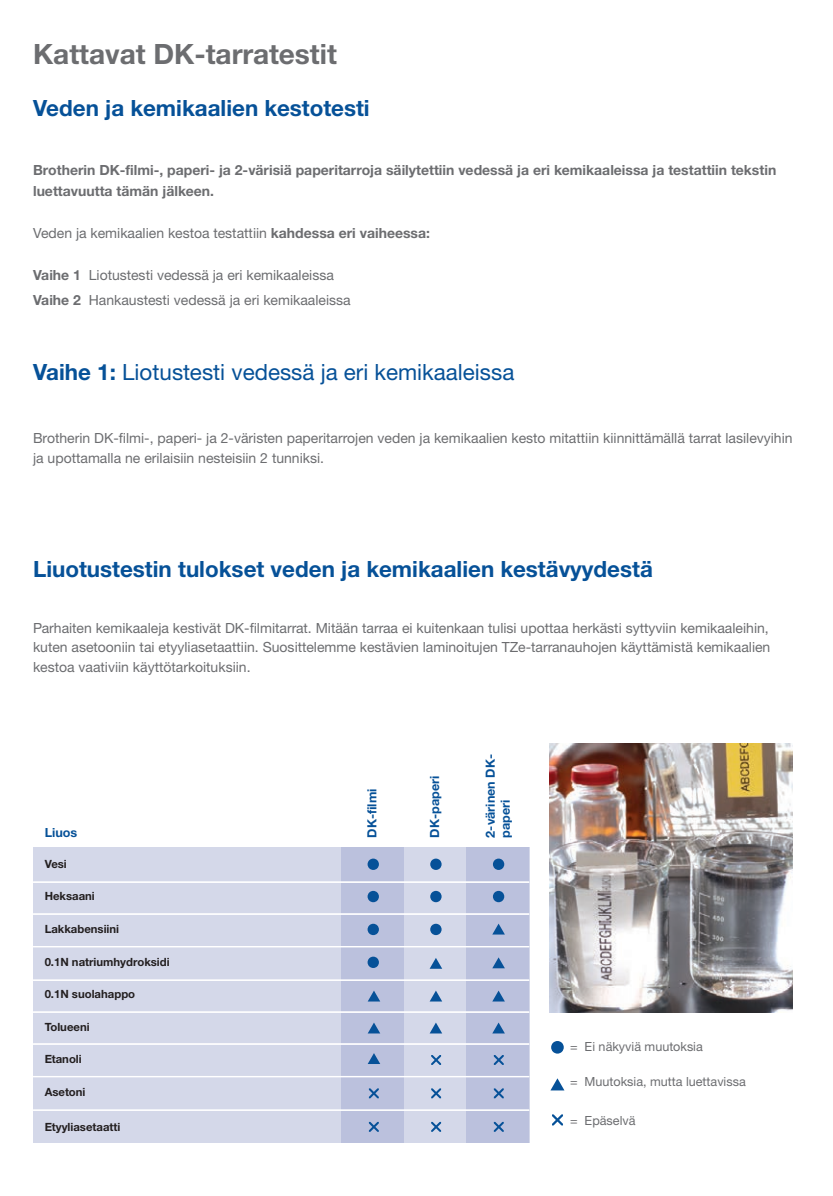
<style>
.page{position:relative;width:833px;height:1196px;background:#fff}
.page>*{position:absolute;margin:0;border:0;box-sizing:border-box;transform-origin:0 0}
.t1{font:700 28px "Helvetica Neue LTW1 G";color:#6c6d70}
.t2{font:700 22.4px "Helvetica Neue LTW1 G";color:#065198}
.t3{font:22.4px "Helvetica Neue LTW1 G";color:#065198}
.t4{font:14px/19.6px "Helvetica Neue LTW1 G";color:#6c6d70}
.t5{font:700 14px/21px "Helvetica Neue LTW1 G";color:#6c6d70}
.t6{font:12.6px "Helvetica Neue LTW1 G";color:#6c6d70}
.t7{font:700 12.6px "Helvetica Neue LTW1 G";color:#065198}
.t8{font:700 11.4px "Helvetica Neue LTW1 G";color:#231f20}
.s1{font-weight:700}
</style>
<div class="page">
<div style="left:33px;top:848px;width:496px;height:295px;background:#d4d8e9"></div>
<div style="left:341px;top:848px;width:63px;height:295px;background:#bbc1dd"></div>
<div style="left:466px;top:848px;width:63px;height:295px;background:#bbc1dd"></div>
<img style="left:549px;top:743px;width:244px;height:270px">
<svg style="left:551px;top:1041px;width:13px;height:13px"></svg>
<svg style="left:550px;top:1078px;width:14px;height:12px"></svg>
<svg style="left:552px;top:1114px;width:11px;height:11px"></svg>
<svg style="left:368px;top:859px;width:11px;height:11px"></svg>
<svg style="left:430px;top:859px;width:12px;height:11px"></svg>
<svg style="left:493px;top:859px;width:11px;height:11px"></svg>
<svg style="left:368px;top:891px;width:11px;height:11px"></svg>
<svg style="left:430px;top:891px;width:12px;height:11px"></svg>
<svg style="left:493px;top:891px;width:11px;height:11px"></svg>
<svg style="left:368px;top:924px;width:11px;height:11px"></svg>
<svg style="left:430px;top:924px;width:12px;height:11px"></svg>
<svg style="left:368px;top:957px;width:11px;height:11px"></svg>
<svg style="left:368px;top:991px;width:12px;height:10px"></svg>
<svg style="left:430px;top:991px;width:12px;height:10px"></svg>
<svg style="left:492px;top:991px;width:13px;height:10px"></svg>
<svg style="left:368px;top:1022px;width:12px;height:11px"></svg>
<svg style="left:430px;top:1022px;width:12px;height:11px"></svg>
<svg style="left:492px;top:1022px;width:13px;height:11px"></svg>
<svg style="left:368px;top:1053px;width:12px;height:11px"></svg>
<svg style="left:369px;top:1088px;width:10px;height:10px"></svg>
<svg style="left:431px;top:1088px;width:10px;height:10px"></svg>
<svg style="left:494px;top:1088px;width:10px;height:10px"></svg>
<svg style="left:369px;top:1122px;width:10px;height:10px"></svg>
<svg style="left:431px;top:1122px;width:10px;height:10px"></svg>
<svg style="left:494px;top:1122px;width:10px;height:10px"></svg>
<svg style="left:492px;top:924px;width:13px;height:10px"></svg>
<svg style="left:492px;top:957px;width:13px;height:11px"></svg>
<svg style="left:494px;top:1055px;width:10px;height:10px"></svg>
<svg style="left:430px;top:958px;width:12px;height:11px"></svg>
<svg style="left:431px;top:1055px;width:10px;height:10px"></svg>
<hr style="left:33px;top:881px;width:496px;height:2px;background:#fff">
<hr style="left:33px;top:913px;width:496px;height:2px;background:#fff">
<hr style="left:33px;top:980px;width:496px;height:1px;background:#fff">
<hr style="left:33px;top:1011px;width:496px;height:2px;background:#fff">
<hr style="left:33px;top:946px;width:496px;height:1px;background:#fff">
<hr style="left:33px;top:1043px;width:496px;height:2px;background:#fff">
<hr style="left:33px;top:1110px;width:496px;height:1px;background:#fff">
<hr style="left:33px;top:1076px;width:496px;height:1px;background:#fff">
<h1 class="t1" style="left:33px;top:37px;width:305px">Kattavat DK-tarratestit</h1>
<h2 class="t2" style="left:33px;top:94px;width:338px">Veden ja kemikaalien kestotesti</h2>
<p class="t5" style="left:33px;top:160px;width:745px">Brotherin DK-filmi-, paperi ja- 2-värisiä paperitarroja säilytettiin vedessä ja eri kemikaaleissa ja testattiin tekstin luettavuutta tämän jälkeen.</p>
<p class="t4" style="left:33px;top:224px;width:398px">Veden ja kemikaalien kestoa testattiin <span class="s1">kahdessa eri vaiheessa:</span></p>
<p class="t4" style="left:89px;top:266px;width:247px">Liotustesti vedessä ja eri kemikaaleissa</p>
<p class="t5" style="left:33px;top:265px;width:49px">Vaihe 1</p>
<p class="t5" style="left:33px;top:290px;width:49px">Vaihe 2</p>
<p class="t4" style="left:89px;top:290px;width:263px">Hankaustesti vedessä ja eri kemikaaleissa</p>
<h2 class="t3" style="left:33px;top:358px;width:483px"><span class="s1">Vaihe 1:</span> Liotustesti vedessä ja eri kemikaaleissa</h2>
<p class="t4" style="left:33px;top:429px;width:761px">Brotherin DK-filmi-, paperi ja- 2-väristen paperitarrojen veden ja kemikaalien kesto mitattiin kiinnittämällä tarrat lasilevyihin ja upottamalla ne erilaisiin nesteisiin 2 tunniksi.</p>
<h2 class="t2" style="left:33px;top:555px;width:621px">Liuotustestin tulokset veden ja kemikaalien kestävyydestä</h2>
<p class="t4" style="left:33px;top:618px;width:739px;text-align:justify">Parhaiten kemikaaleja kestivät DK-filmitarrat. Mitään tarraa ei kuitenkaan tulisi upottaa herkästi syttyviin kemikaaleihin, kuten asetooniin tai etyyliasetaattiin. Suosittelemme kestävien laminoitujen TZe-tarranauhojen käyttämistä kemikaalien kestoa vaativiin käyttötarkoituksiin.</p>
<p class="t7" style="left:45px;top:824px;width:34px">Liuos</p>
<p class="t8" style="left:45px;top:857px;width:24px">Vesi</p>
<p class="t8" style="left:45px;top:889px;width:52px">Heksaani</p>
<p class="t8" style="left:45px;top:922px;width:76px">Lakkabensiini</p>
<p class="t8" style="left:45px;top:955px;width:127px">0.1N natriumhydroksidi</p>
<p class="t8" style="left:45px;top:987px;width:92px">0.1N suolahappo</p>
<p class="t8" style="left:45px;top:1020px;width:47px">Tolueeni</p>
<p class="t8" style="left:45px;top:1052px;width:39px">Etanoli</p>
<p class="t8" style="left:45px;top:1085px;width:42px">Asetoni</p>
<p class="t8" style="left:45px;top:1119px;width:77px">Etyyliasetaatti</p>
<p class="t7" style="left:364px;top:837px;width:50px;rotate:-90deg">DK-filmi</p>
<p class="t7" style="left:427px;top:837px;width:63px;rotate:-90deg">DK-paperi</p>
<p class="t7" style="left:482px;top:837px;width:85px;rotate:-90deg">2-värinen DK-</p>
<p class="t7" style="left:498px;top:837px;width:40px;rotate:-90deg">paperi</p>
<p class="t6" style="left:570px;top:1039px;width:9px">=</p>
<p class="t6" style="left:585px;top:1039px;width:120px">Ei näkyviä muutoksia</p>
<p class="t6" style="left:570px;top:1073px;width:9px">=</p>
<p class="t6" style="left:585px;top:1073px;width:163px">Muutoksia, mutta luettavissa</p>
<p class="t6" style="left:570px;top:1112px;width:9px">=</p>
<p class="t6" style="left:585px;top:1112px;width:52px">Epäselvä</p>
</div>
